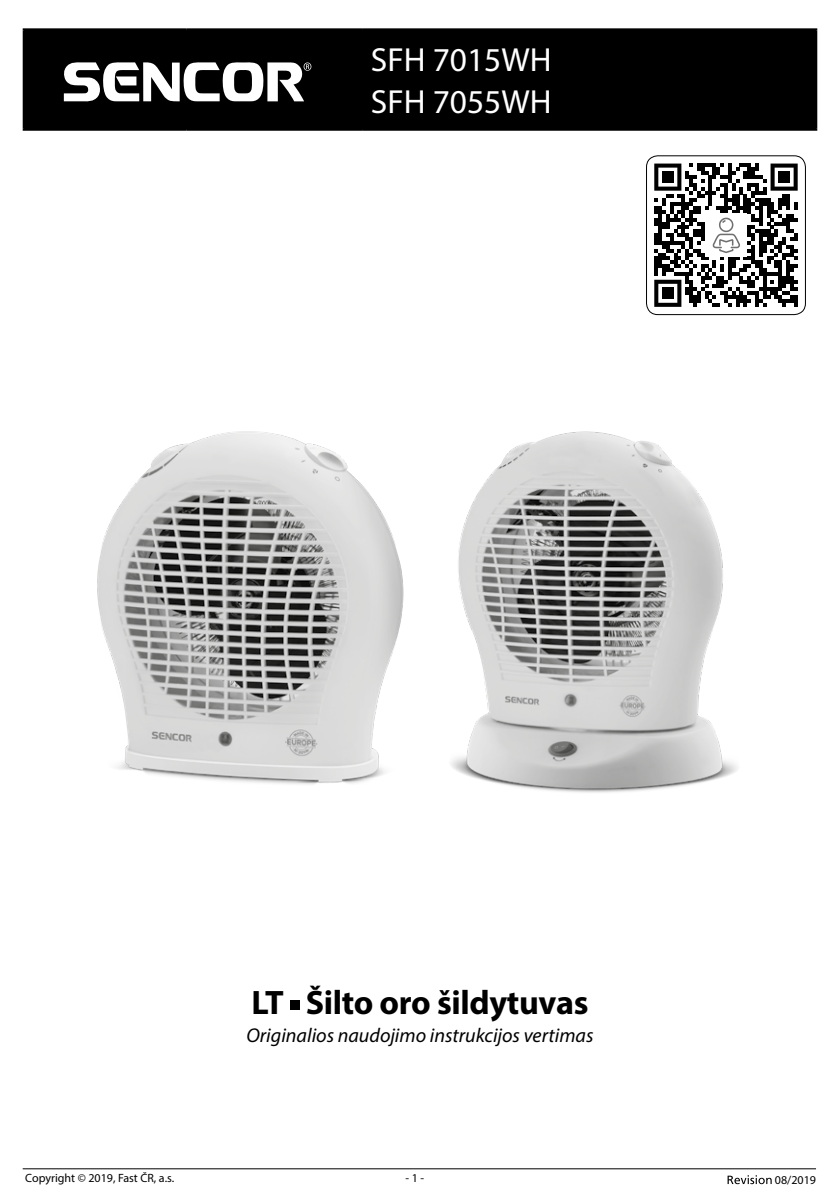
<style>
.page{position:relative;width:840px;height:1191px;background:#fff}
.page>*{position:absolute;margin:0;border:0;box-sizing:border-box;transform-origin:0 0}
.t1{font:700 34px "Myriad Pro";letter-spacing:-.01em;color:#000}
.t2{font:33.4px/41.8px "Myriad Pro";color:#fff}
.t3{font:italic 20px "Myriad Pro";color:#000}
.t4{font:12px "Myriad Pro";color:#000}
</style>
<div class="page">
<svg style="left:727px;top:1175px;width:44px;height:9px"></svg>
<hr style="left:23px;top:1168px;width:792px;height:1px;background:#000">
<img style="left:97px;top:431px;width:307px;height:354px">
<img style="left:451px;top:431px;width:286px;height:362px">
<div style="left:290px;top:1000px;width:9px;height:10px;background:#000"></div>
<div style="left:25px;top:30px;width:789px;height:99px;background:#000"></div>
<hr style="left:23px;top:28px;width:163px;height:2px;background:#000">
<hr style="left:23px;top:30px;width:2px;height:99px;background:#000">
<hr style="left:186px;top:28px;width:176px;height:2px;background:#000">
<hr style="left:185px;top:30px;width:2px;height:99px;background:#000">
<hr style="left:362px;top:28px;width:454px;height:2px;background:#000">
<hr style="left:361px;top:30px;width:2px;height:99px;background:#000">
<hr style="left:814px;top:30px;width:2px;height:99px;background:#000">
<hr style="left:23px;top:129px;width:163px;height:2px;background:#000">
<hr style="left:186px;top:129px;width:176px;height:2px;background:#000">
<hr style="left:362px;top:129px;width:454px;height:2px;background:#000">
<svg style="left:63px;top:62px;width:248px;height:40px"></svg>
<svg style="left:646px;top:156px;width:159px;height:158px"></svg>
<h2 class="t2" style="left:370px;top:39px;width:182px">SFH 7015WH<br>SFH 7055WH</h2>
<h1 class="t1" style="left:251px;top:980px;width:338px">LT Šilto oro šildytuvas</h1>
<p class="t3" style="left:246px;top:1023px;width:348px">Originalios naudojimo instrukcijos vertimas</p>
<p class="t4" style="left:25px;top:1170px;width:150px">Copyright © 2019, Fast ČR, a.s.</p>
<p class="t4" style="left:405px;top:1170px;width:20px">- 1 -</p>
<p class="t4" style="left:774px;top:1172px;width:43px">08/2019</p>
</div>
